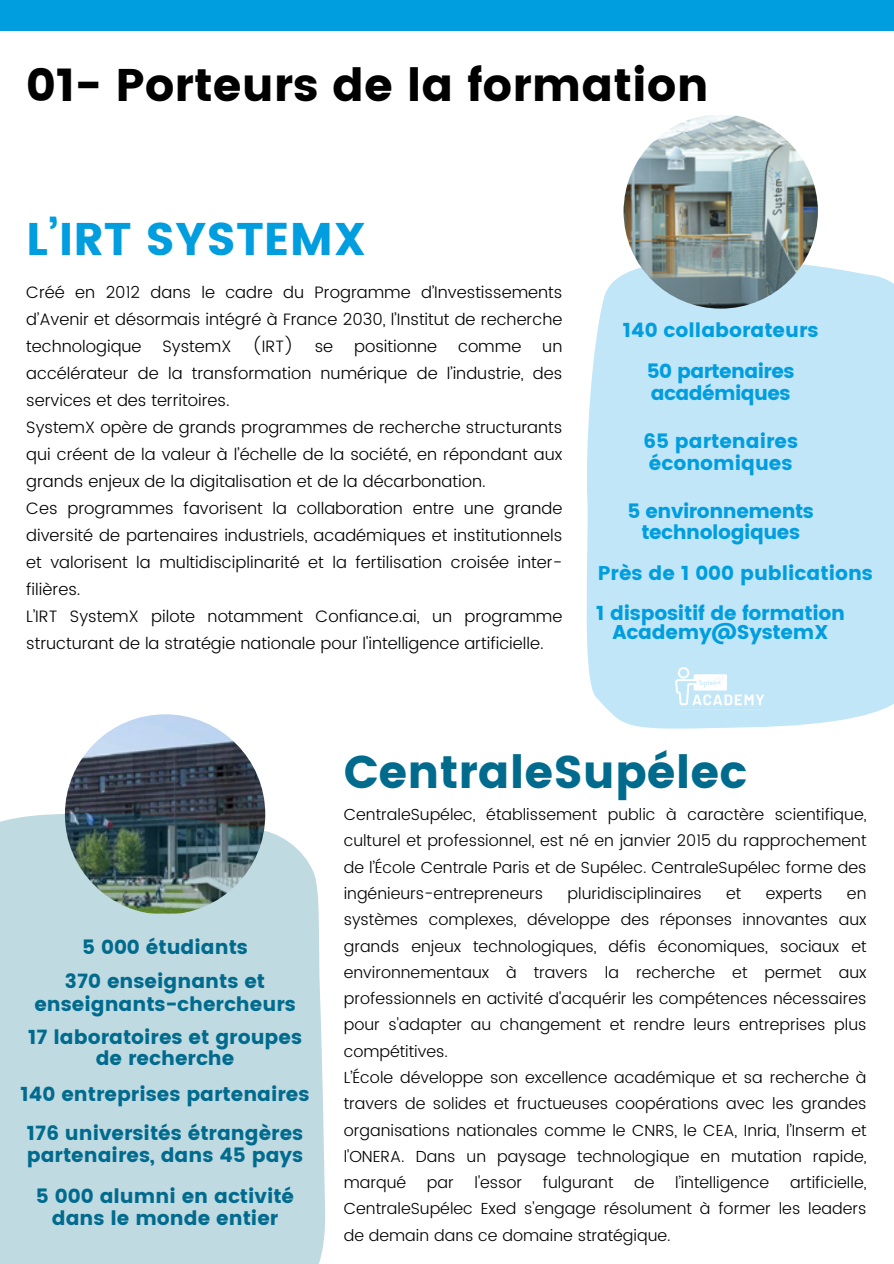
<style>
.page{position:relative;width:894px;height:1264px;background:#fff}
.page>*{position:absolute;margin:0;border:0;box-sizing:border-box;transform-origin:0 0}
.t1{font:45.75px "Poppins";color:#000}
.t2{font:45.75px "Poppins";color:#016b8d}
.t3{font:45.75px "Poppins";color:#009ddf}
.t4{font:19.8px/22.5px "Poppins";color:#016b8d;text-align:center}
.t5{font:19.8px/22.5px "Poppins";letter-spacing:-.01em;color:#009ddf;text-align:center}
.t6{font:19.8px/22.5px "Poppins";letter-spacing:-.03em;color:#009ddf}
.t7{font:300 16.5px/27px "Poppins";color:#000;text-align:justify}
.t8{font:300 16.05px/26.2px "Poppins";color:#000;text-align:justify}
</style>
<div class="page">
<div style="left:0;top:0;width:893px;height:31px;background:#009ddf"></div>
<div style="left:586px;top:260px;width:307px;height:469px;background:#c0e6f7"></div>
<img style="left:623px;top:114px;width:194px;height:194px;border-radius:50%">
<img style="left:65px;top:714px;width:200px;height:200px;border-radius:50%">
<svg style="left:0;top:813px;width:325px;height:450px;background:#b4cdd4"></svg>
<img style="left:649px;top:654px;width:142px;height:58px">
<h3 class="t1" style="left:26px;top:59px;width:683px">01- Porteurs de la formation</h3>
<h3 class="t3" style="left:26px;top:212px;width:342px">L’IRT SYSTEMX</h3>
<p class="t7" style="left:26px;top:279px;width:537px">Créé en 2012 dans le cadre du Programme d’Investissements d’Avenir et désormais intégré à France 2030, l’Institut de recherche technologique</p>
<p class="t7" style="left:162px;top:333px;width:70px">SystemX</p>
<p class="t7" style="left:252px;top:333px;width:43px">(IRT)</p>
<p class="t7" style="left:314px;top:333px;width:20px">se</p>
<p class="t7" style="left:354px;top:333px;width:85px">positionne</p>
<p class="t7" style="left:458px;top:333px;width:65px">comme</p>
<p class="t7" style="left:26px;top:333px;width:537px;text-indent:516px">un accélérateur de la transformation numérique de l’industrie, des services et des territoires.</p>
<p class="t7" style="left:26px;top:414px;width:537px">SystemX opère de grands programmes de recherche structurants qui créent de la valeur à l’échelle de la société, en répondant aux grands enjeux de la digitalisation et de la décarbonation.</p>
<p class="t7" style="left:26px;top:495px;width:537px">Ces programmes favorisent la collaboration entre une grande diversité de partenaires industriels, académiques et institutionnels et valorisent la multidisciplinarité et la fertilisation croisée inter&shy;filières.</p>
<h3 class="t7" style="left:26px;top:603px;width:537px">L’IRT SystemX pilote notamment Confiance.ai, un programme structurant de la stratégie nationale pour l'intelligence artificielle.</h3>
<h3 class="t5" style="left:622px;top:319px;width:197px">140 collaborateurs</h3>
<p class="t6" style="left:646px;top:360px;width:149px">50 partenaires académiques</p>
<h2 class="t5" style="left:643px;top:429px;width:156px;text-align:left">65 partenaires économiques</h2>
<p class="t5" style="left:627px;top:500px;width:188px;line-height:21.3px">5 environnements technologiques</p>
<h3 class="t5" style="left:597px;top:562px;width:276px">Près de 1 000 publications</h3>
<h3 class="t5" style="left:596px;top:603px;width:250px;line-height:19.2px">1 dispositif de formation<br>Academy@SystemX</h3>
<h1 class="t4" style="left:82px;top:935px;width:167px">5 000 étudiants</h1>
<p class="t4" style="left:34px;top:970px;width:263px">370 enseignants et enseignants-chercheurs</p>
<h3 class="t4" style="left:28px;top:1026px;width:275px;line-height:21.3px">17 laboratoires et groupes de recherche</h3>
<h3 class="t4" style="left:21px;top:1082px;width:290px">140 entreprises partenaires</h3>
<h3 class="t4" style="left:27px;top:1121px;width:278px;text-align:left">176 universités étrangères partenaires, dans 45 pays</h3>
<p class="t4" style="left:36px;top:1184px;width:260px">5 000 alumni en activité dans le monde entier</p>
<h3 class="t2" style="left:343px;top:745px;width:404px">CentraleSupélec</h3>
<h3 class="t8" style="left:343px;top:801px;width:524px">CentraleSupélec, établissement public à caractère scientifique, culturel et professionnel, est né en janvier 2015 du rapprochement de l’École Centrale Paris et de Supélec. CentraleSupélec forme des ingénieurs-entrepreneurs</h3>
<h3 class="t8" style="left:567px;top:880px;width:136px">pluridisciplinaires</h3>
<h3 class="t8" style="left:726px;top:880px;width:17px">et</h3>
<h3 class="t8" style="left:765px;top:880px;width:58px">experts</h3>
<h3 class="t8" style="left:343px;top:880px;width:524px;text-indent:503px">en systèmes complexes, développe des réponses innovantes aux grands enjeux technologiques, défis économiques, sociaux et environnementaux à travers la recherche et permet aux professionnels en activité d'acquérir les compétences nécessaires pour s'adapter au changement et rendre leurs entreprises plus compétitives.</h3>
<h3 class="t8" style="left:343px;top:1064px;width:524px">L’École développe son excellence académique et sa recherche à travers de solides et fructueuses coopérations avec les grandes organisations nationales comme le CNRS, le CEA, Inria, l’Inserm et l'ONERA. Dans un paysage technologique en mutation rapide, marqué</h3>
<h3 class="t8" style="left:427px;top:1169px;width:28px">par</h3>
<h3 class="t8" style="left:474px;top:1169px;width:49px">l'essor</h3>
<h3 class="t8" style="left:542px;top:1169px;width:72px">fulgurant</h3>
<h3 class="t8" style="left:634px;top:1169px;width:22px">de</h3>
<h3 class="t8" style="left:675px;top:1169px;width:96px">l’intelligence</h3>
<h3 class="t8" style="left:343px;top:1169px;width:524px;text-indent:446px">artificielle, CentraleSupélec Exed s'engage résolument à former les leaders de demain dans ce domaine stratégique.</h3>
</div>
